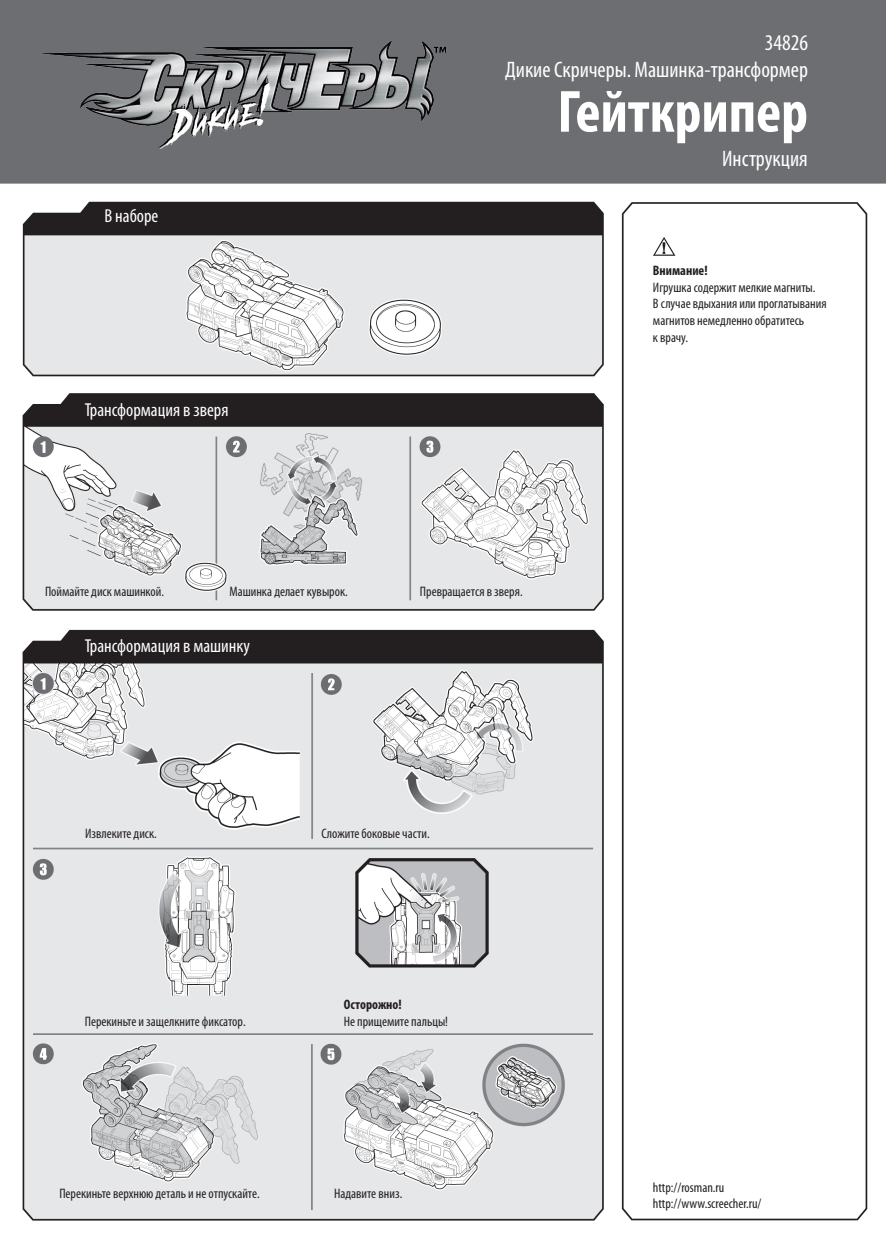
<style>
.page{position:relative;width:886px;height:1241px;background:#fff}
.page>*{position:absolute;margin:0;border:0;box-sizing:border-box;transform-origin:0 0}
.t1{font:700 condensed 60px "Myriad Pro";color:#fff}
.t2{font:condensed 22.5px "Myriad Pro";color:#fff}
.t3{font:condensed 18.75px "Myriad Pro";color:#fff}
.t4{font:condensed 13.75px/16.5px "Myriad Pro";color:#231f20}
.t5{font:700 condensed 13.75px "Myriad Pro";color:#231f20}
.s1{font-weight:700}
</style>
<div class="page">
<img style="left:0;top:0;width:886px;height:1221px">
<div style="left:630px;top:1005px;width:226px;height:200px;background:#fff"></div>
<svg style="left:653px;top:237px;width:22px;height:19px"></svg>
<img style="left:39px;top:30px;width:419px;height:124px">
<p class="t2" style="left:765px;top:29px;width:45px">34826</p>
<p class="t2" style="left:505px;top:56px;width:304px">Дикие Скричеры. Машинка-трансформер</p>
<p class="t3" style="left:105px;top:204px;width:55px">В наборе</p>
<p class="t3" style="left:85px;top:398px;width:145px">Трансформация в зверя</p>
<p class="t1" style="left:557px;top:74px;width:252px">Гейткрипер</p>
<p class="t2" style="left:722px;top:145px;width:87px">Инструкция</p>
<p class="t5" style="left:653px;top:262px;width:56px">Внимание!</p>
<p class="t4" style="left:653px;top:279px;width:175px">Игрушка содержит мелкие магниты.<br>В случае вдыхания или проглатывания магнитов немедленно обратитесь<br>к врачу.</p>
<p class="t4" style="left:45px;top:583px;width:121px">Поймайте диск машинкой.</p>
<p class="t4" style="left:229px;top:583px;width:120px">Машинка делает кувырок.</p>
<p class="t4" style="left:420px;top:583px;width:104px">Превращается в зверя.</p>
<p class="t3" style="left:85px;top:634px;width:167px">Трансформация в машинку</p>
<p class="t4" style="left:85px;top:824px;width:73px">Извлеките диск.</p>
<p class="t4" style="left:322px;top:824px;width:110px">Сложите боковые части.</p>
<p class="t4" style="left:85px;top:1012px;width:162px">Перекиньте и защелкните фиксатор.</p>
<p class="t4" style="left:344px;top:996px;width:106px"><span class="s1">Осторожно!<br></span>Не прищемите пальцы!</p>
<p class="t4" style="left:59px;top:1184px;width:202px">Перекиньте верхнюю деталь и не отпускайте.</p>
<p class="t4" style="left:334px;top:1184px;width:70px">Надавите вниз.</p>
<p class="t4" style="left:653px;top:1178px;width:73px">http://rosman.ru</p>
<p class="t4" style="left:653px;top:1194px;width:110px">http://www.screecher.ru/</p>
</div>
